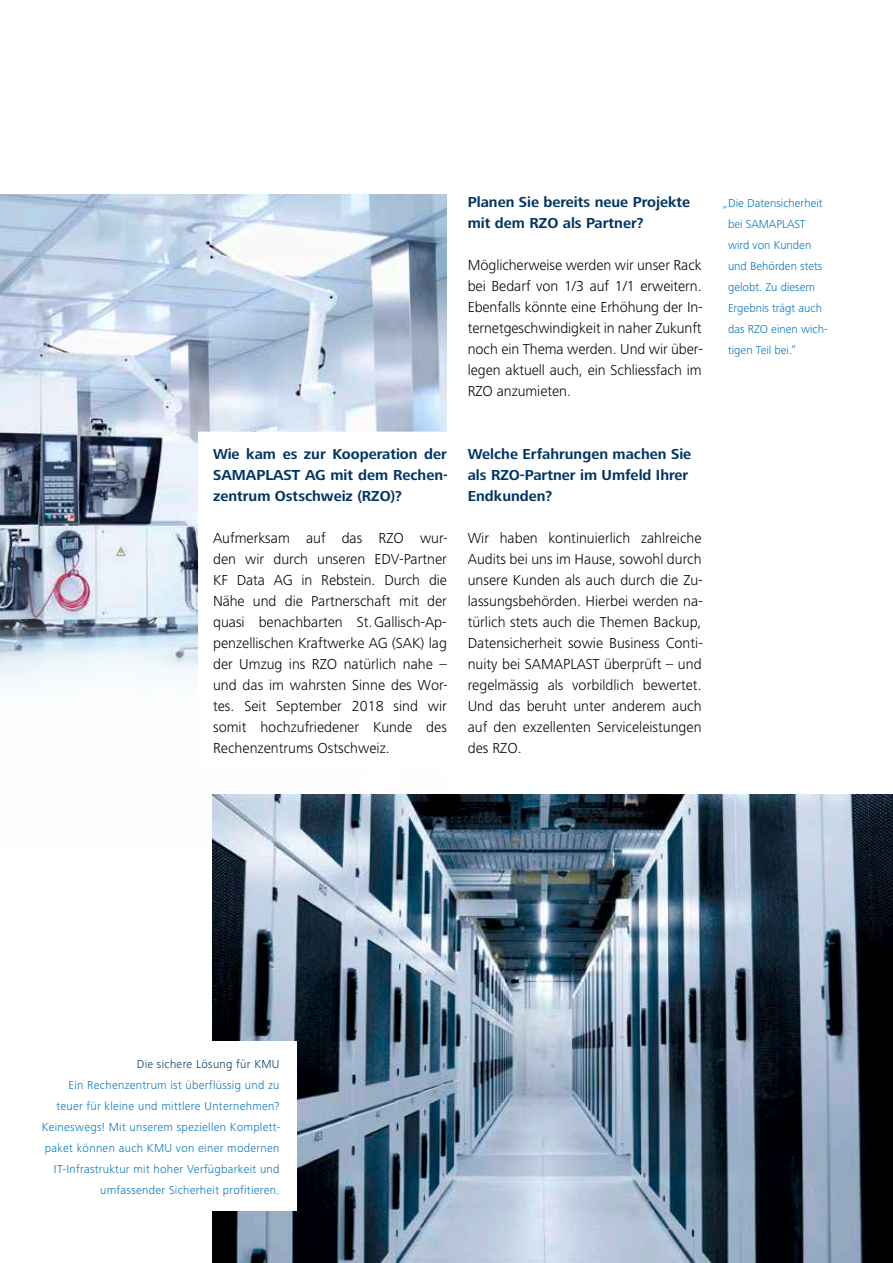
<style>
.page{position:relative;width:893px;height:1263px;background:#fff}
.page>*{position:absolute;margin:0;border:0;box-sizing:border-box;transform-origin:0 0}
.t1{font:300 15px/21px "Frutiger Next LT";color:#000;text-align:justify}
.t2{font:700 15px/21px "Frutiger Next LT";color:#003564}
.t3{font:300 12px/21px "Frutiger Next LT";letter-spacing:.025em;color:#0074be;text-align:right}
.t4{font:300 12px/21px "Frutiger Next LT";color:#0074be}
.t5{font:300 12px "Frutiger Next LT";letter-spacing:.025em;color:#003564}
</style>
<div class="page">
<img style="left:0;top:194px;width:447px;height:652px">
<img style="left:213px;top:795px;width:680px;height:468px">
<svg style="left:191px;top:424px;width:256px;height:353px"></svg>
<div style="left:20px;top:1041px;width:277px;height:170px;background:#fff"></div>
<p class="t2" style="left:468px;top:191px;width:224px">Planen Sie bereits neue Projekte mit dem RZO als Partner?</p>
<p class="t1" style="left:468px;top:254px;width:237px">Möglicherweise werden wir unser Rack bei Bedarf von 1/3 auf 1/1 erweitern.<br>Ebenfalls könnte eine Erhöhung der In&shy;ternetgeschwindigkeit in naher Zukunft noch ein Thema werden. Und wir über&shy;legen aktuell auch, ein Schliessfach im RZO anzumieten.</p>
<p class="t2" style="left:213px;top:443px;width:237px;text-align:justify">Wie kam es zur Kooperation der SAMAPLAST AG mit dem Rechen&shy;zentrum Ostschweiz (RZO)?</p>
<p class="t1" style="left:213px;top:527px;width:237px">Aufmerksam auf das RZO wur&shy;den wir durch unseren EDV-Partner KF Data AG in Rebstein. Durch die Nähe und die Partnerschaft mit der quasi benachbarten St.Gallisch-Ap&shy;penzellischen Kraftwerke AG (SAK) lag der Umzug ins RZO natürlich nahe – und das im wahrsten Sinne des Wor&shy;tes. Seit September 2018 sind wir somit hochzufriedener Kunde des Rechenzentrums Ostschweiz.</p>
<p class="t2" style="left:468px;top:443px;width:225px">Welche Erfahrungen machen Sie als RZO-Partner im Umfeld Ihrer<br>Endkunden?</p>
<p class="t1" style="left:468px;top:527px;width:237px">Wir haben kontinuierlich zahlreiche Audits bei uns im Hause, sowohl durch unsere Kunden als auch durch die Zu&shy;lassungsbehörden. Hierbei werden na&shy;türlich stets auch die Themen Backup, Datensicherheit sowie Business Conti&shy;nuity bei SAMAPLAST überprüft – und regelmässig als vorbildlich bewertet.<br>Und das beruht unter anderem auch auf den exzellenten Serviceleistungen des RZO.</p>
<p class="t4" style="left:728px;top:192px;width:101px;text-indent:-5px">„Die Datensicherheit bei SAMAPLAST wird von Kunden und Behörden stets gelobt. Zu diesem<br>Ergebnis trägt auch das RZO einen wich&shy;tigen Teil bei.“</p>
<p class="t5" style="left:137px;top:1057px;width:144px">Die sichere Lösung für KMU</p>
<p class="t3" style="left:42px;top:1074px;width:240px">Ein Rechenzentrum ist überflüssig und zu teuer für kleine und mittlere Unternehmen?<br>Keineswegs! Mit unserem speziellen Komplett&shy;paket können auch KMU von einer modernen IT-Infrastruktur mit hoher Verfügbarkeit und umfassender Sicherheit profitieren.</p>
</div>
